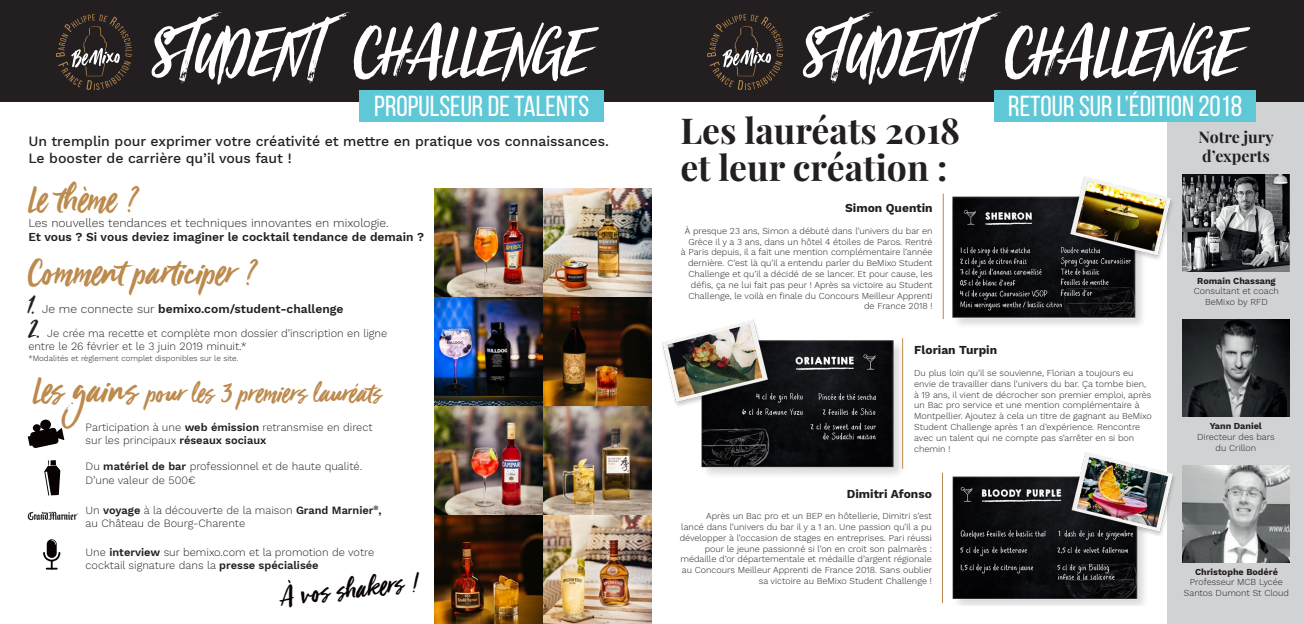
<style>
.page{position:relative;width:1304px;height:624px;background:#fff}
.page>*{position:absolute;margin:0;border:0;box-sizing:border-box;transform-origin:0 0}
.t1{font:76.1px "Viva Beautiful W02";color:#fff}
.t2{font:40px "Viva Beautiful W02";color:#bc8a4d}
.t3{font:700 35.6px "Playfair Display";color:#231f20}
.t4{font:30px "Viva Beautiful W02";color:#bc8a4d}
.t5{font:30px "Viva Beautiful W02";color:#080302}
.t6{font:30px "Viva Beautiful W02";color:#231f20}
.t7{font:29px "Bebas Neue";color:#fff}
.t8{font:700 16px "Playfair Display";color:#231f20}
.t9{font:500 14px/16.8px "Work Sans";color:#231f20}
.t10{font:600 12px "Work Sans";color:#231f20}
.t11{font:300 12px "Work Sans";color:#231f20}
.t12{font:700 12px "Work Sans";color:#231f20}
.t13{font:300 11px/13.2px "Work Sans";color:#231f20}
.t14{font:300 9px/10.8px "Work Sans";color:#231f20;text-align:center}
.t15{font:700 9px "Work Sans";color:#231f20}
.t16{font:300 8px "Work Sans";color:#231f20}
.s1{font-weight:300}
.s2{font-size:40px}
.s3{font-weight:600}
</style>
<div class="page">
<div style="left:1168px;top:0;width:136px;height:624px;background:#d1d2d4"></div>
<div style="left:0;top:0;width:1304px;height:101px;background:#231f20"></div>
<img style="left:435px;top:189px;width:217px;height:435px">
<img style="left:648px;top:320px;width:256px;height:158px">
<img style="left:942px;top:451px;width:250px;height:158px">
<img style="left:1182px;top:319px;width:108px;height:98px">
<img style="left:1182px;top:465px;width:108px;height:97px">
<img style="left:1192px;top:174px;width:98px;height:98px">
<div style="left:359px;top:90px;width:245px;height:31px;background:#5fc8d6"></div>
<div style="left:994px;top:90px;width:262px;height:31px;background:#5fc8d6"></div>
<img style="left:942px;top:170px;width:250px;height:159px">
<hr style="left:943px;top:193px;width:1px;height:126px;background:#bc8a4d">
<hr style="left:902px;top:338px;width:1px;height:130px;background:#bc8a4d">
<hr style="left:942px;top:472px;width:1px;height:131px;background:#bc8a4d">
<svg style="left:28px;top:419px;width:36px;height:29px"></svg>
<svg style="left:44px;top:460px;width:16px;height:35px"></svg>
<svg style="left:43px;top:539px;width:17px;height:30px"></svg>
<svg style="left:28px;top:511px;width:50px;height:9px"></svg>
<svg style="left:56px;top:14px;width:76px;height:76px"></svg>
<svg style="left:707px;top:14px;width:76px;height:76px"></svg>
<p class="t1" style="left:152px;top:1px;width:439px">STUDENTCHALLENGE</p>
<p class="t1" style="left:804px;top:1px;width:439px">STUDENTCHALLENGE</p>
<p class="t7" style="left:374px;top:90px;width:216px">PROPULSEUR DE TALENTS</p>
<p class="t7" style="left:1008px;top:90px;width:235px">RETOUR SUR L’ÉDITION 2018</p>
<p class="t3" style="left:680px;top:108px;width:281px">Les lauréats 2018</p>
<p class="t3" style="left:680px;top:145px;width:269px">et leur création :</p>
<p class="t8" style="left:1199px;top:127px;width:77px">Notre jury</p>
<p class="t8" style="left:1202px;top:146px;width:69px">d’experts</p>
<p class="t9" style="left:28px;top:134px;width:582px">Un tremplin pour exprimer votre créativité et mettre en pratique vos connaissances.<br>Le booster de carrière qu’il vous faut !</p>
<p class="t2" style="left:28px;top:172px;width:109px">Le thème ?</p>
<p class="t11" style="left:28px;top:215px;width:362px">Les nouvelles tendances et techniques innovantes en mixologie.</p>
<p class="t10" style="left:28px;top:230px;width:397px">Et vous ? Si vous deviez imaginer le cocktail tendance de demain ?</p>
<p class="t12" style="left:845px;top:201px;width:89px">Simon Quentin</p>
<p class="t14" style="left:681px;top:226px;width:253px;text-align:right">À presque 23 ans, Simon a débuté dans l’univers du bar en Grèce il y a 3 ans, dans un hôtel 4 étoiles de Paros. Rentré<br>à Paris depuis, il a fait une mention complémentaire l’année dernière. C’est là qu’il a entendu parler du BeMixo Student Challenge et qu’il a décidé de se lancer. Et pour cause, les défis, ça ne lui fait pas peur ! Après sa victoire au Student Challenge, le voilà en finale du Concours Meilleur Apprenti de France 2018 !</p>
<p class="t12" style="left:914px;top:343px;width:84px">Florian Turpin</p>
<p class="t14" style="left:914px;top:368px;width:239px;text-align:left">Du plus loin qu’il se souvienne, Florian a toujours eu envie de travailler dans l’univers du bar. Ça tombe bien, à 19 ans, il vient de décrocher son premier emploi, après un Bac pro service et une mention complémentaire à Montpellier. Ajoutez à cela un titre de gagnant au BeMixo Student Challenge après 1 an d’expérience. Rencontre avec un talent qui ne compte pas s’arrêter en si bon chemin !</p>
<p class="t12" style="left:847px;top:486px;width:87px">Dimitri Afonso</p>
<p class="t14" style="left:680px;top:511px;width:254px;text-align:right">Après un Bac pro et un BEP en hôtellerie, Dimitri s’est<br>lancé dans l’univers du bar il y a 1 an. Une passion qu’il a pu développer à l’occasion de stages en entreprises. Pari réussi pour le jeune passionné si l’on en croit son palmarès : médaille d’or départementale et médaille d’argent régionale au Concours Meilleur Apprenti de France 2018. Sans oublier sa victoire au BeMixo Student Challenge !</p>
<p class="t2" style="left:28px;top:246px;width:228px">Comment participer ?</p>
<p class="t6" style="left:28px;top:285px;width:8px">1.</p>
<p class="t10" style="left:42px;top:302px;width:303px"><span class="s1">Je me connecte sur</span> bemixo.com/student-challenge</p>
<p class="t6" style="left:28px;top:309px;width:13px">2.</p>
<p class="t15" style="left:1197px;top:275px;width:80px">Romain Chassang</p>
<p class="t14" style="left:1194px;top:286px;width:87px">Consultant et coach<br>BeMixo by RFD</p>
<p class="t13" style="left:28px;top:327px;width:360px;text-indent:19px">Je crée ma recette et complète mon dossier d’inscription en ligne entre le 26 février et le 3 juin 2019 minuit.*</p>
<p class="t16" style="left:28px;top:354px;width:212px">*Modalités et règlement complet disponibles sur le site.</p>
<p class="t4" style="left:33px;top:373px;width:350px"><span class="s2">Les gains</span> pour les 3 premiers lauréats</p>
<p class="t15" style="left:1210px;top:420px;width:53px">Yann Daniel</p>
<p class="t14" style="left:1197px;top:431px;width:79px">Directeur des bars</p>
<p class="t14" style="left:1216px;top:442px;width:42px">du Crillon</p>
<p class="t13" style="left:86px;top:421px;width:288px">Participation à une <span class="s3">web émission</span> retransmise en direct</p>
<p class="t13" style="left:86px;top:434px;width:182px">sur les principaux <span class="s3">réseaux sociaux</span></p>
<p class="t13" style="left:86px;top:460px;width:278px">Du <span class="s3">matériel de bar</span> professionnel et de haute qualité.</p>
<p class="t13" style="left:86px;top:474px;width:111px">D’une valeur de 500€</p>
<p class="t13" style="left:86px;top:504px;width:298px">Un <span class="s3">voyage</span> à la découverte de la maison <span class="s3">Grand Marnier</span><sup>®</sup><span class="s3">, </span>au Château de Bourg-Charente</p>
<p class="t13" style="left:86px;top:546px;width:290px">Une <span class="s3">interview</span> sur bemixo.com et la promotion de votre cocktail signature dans la <span class="s3">presse spécialisée</span></p>
<p class="t15" style="left:1195px;top:566px;width:84px">Christophe Bodéré</p>
<p class="t14" style="left:1184px;top:577px;width:107px">Professeur MCB Lycée<br>Santos Dumont St Cloud</p>
<p class="t5" style="left:279px;top:576px;width:139px;rotate:-6deg">À vos shakers !</p>
</div>
